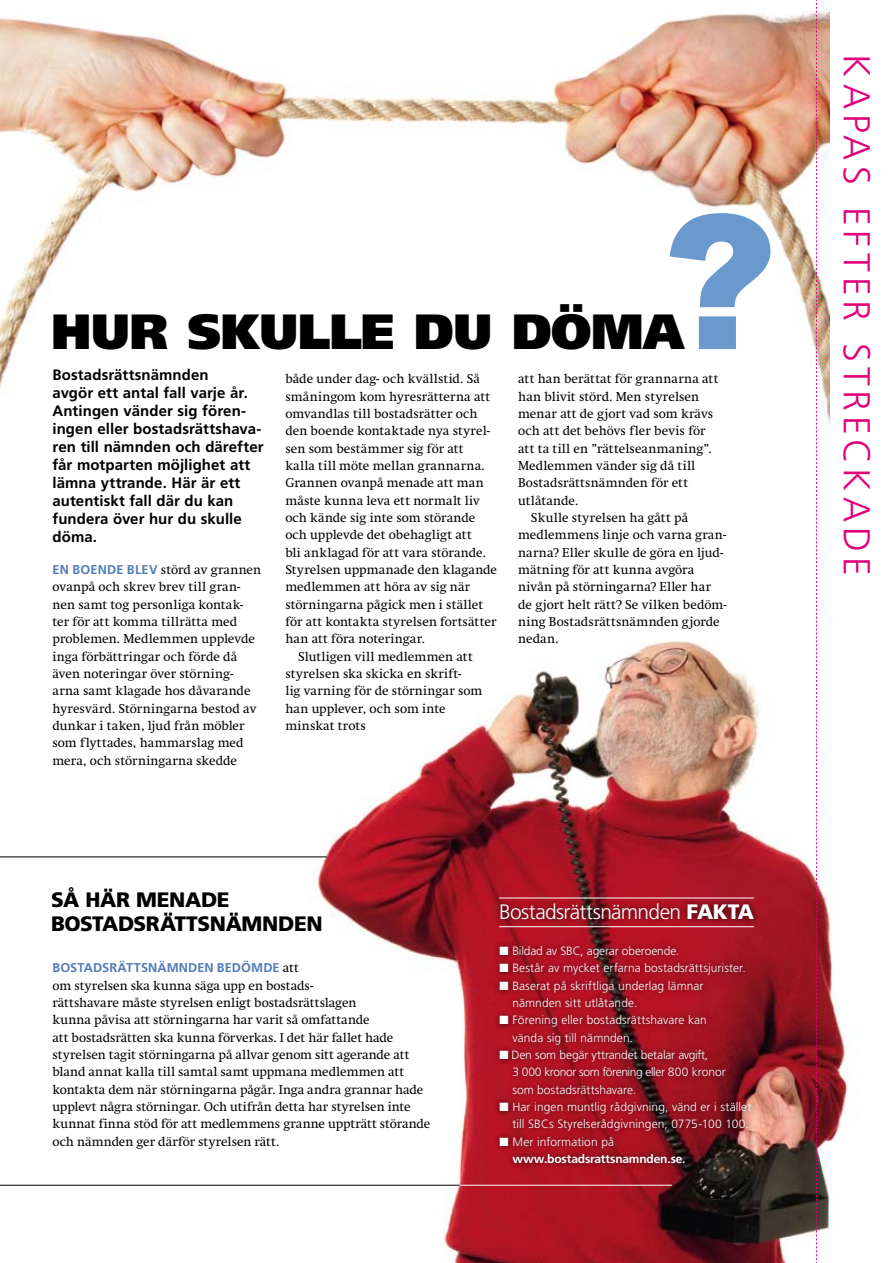
<style>
.page{position:relative;width:893px;height:1263px;background:#fff}
.page>*{position:absolute;margin:0;border:0;box-sizing:border-box;transform-origin:0 0}
.t1{font:900 186.6px "Arial";color:#6a9acd}
.t2{font:900 49.5px "Frutiger";letter-spacing:-.01em;color:#000}
.t3{font:300 37.5px "Frutiger";letter-spacing:.14em;color:#e2007a}
.t4{font:900 20.85px/24.3px "Frutiger";letter-spacing:-.02em;color:#000}
.t5{font:300 20.85px "Frutiger";letter-spacing:-.03em;color:#fff}
.t6{font:700 15px/18px "Frutiger";letter-spacing:.005em;color:#000}
.t7{font:12.75px/17.4px "Swift";letter-spacing:.01em;color:#000}
.t8{font:700 12.75px "Frutiger";letter-spacing:.005em;color:#527cb9}
.t9{font:300 12px/17.4px "Frutiger";letter-spacing:.005em;color:#fff}
.t10{font:700 12px/17.4px "Frutiger";letter-spacing:-.015em;color:#fff}
.t11{font:300 12px "Frutiger";letter-spacing:-.015em;color:#fff}
.s1{font-family:"Frutiger";font-weight:700;color:#527cb9}
.s2{font-family:"Swift";font-weight:400;color:#000}
.s3{font-weight:900}
.s4{font-weight:300}
</style>
<div class="page">
<img style="left:306px;top:558px;width:543px;height:705px">
<img style="left:0;top:0;width:829px;height:444px">
<svg style="left:816px;top:0;width:1px;height:1263px"></svg>
<div style="left:494px;top:897px;width:267px;height:29px;background:#000;opacity:.75"></div>
<div style="left:493px;top:939px;width:264px;height:230px;background:#000;opacity:.75"></div>
<hr style="left:0;top:857px;width:327px;height:1px;background:#000">
<hr style="left:0;top:1185px;width:459px;height:1px;background:#000">
<hr style="left:499px;top:926px;width:255px;height:1px;background:#fff">
<hr style="left:499px;top:898px;width:255px;height:1px;background:#fff">
<hr style="left:460px;top:1185px;width:212px;height:1px;background:#fff">
<h1 class="t1" style="left:663px;top:179px;width:116px">?</h1>
<h2 class="t2" style="left:51px;top:301px;width:635px">HUR SKULLE DU DÖMA</h2>
<p class="t6" style="left:53px;top:366px;width:213px">Bostadsrättsnämnden<br>avgör ett antal fall varje år.<br>Antingen vänder sig fören&shy;ingen eller bostadsrättshava&shy;ren till nämnden och därefter får motparten möjlighet att lämna yttrande. Här är ett autentiskt fall där du kan fundera över hur du skulle döma.</p>
<p class="t7" style="left:53px;top:561px;width:210px"><span class="s1">En bo ende blev</span> störd av grannen ovanpå och skrev brev till gran&shy;nen samt tog personliga kontak&shy;ter för att komma tillrätta med problemen. Medlemmen upplevde inga förbättringar och förde då även noteringar över störning&shy;arna samt klagade hos dåvarande hyresvärd. Störningarna bestod av dunkar i taken, ljud från möbler som flyttades, hammarslag med mera, och störningarna skedde</p>
<p class="t7" style="left:285px;top:370px;width:196px">både under dag- och kvällstid. Så</p>
<p class="t7" style="left:285px;top:388px;width:206px">småningom kom hyresrätterna att</p>
<p class="t7" style="left:285px;top:405px;width:194px">omvandlas till bostadsrätter och</p>
<p class="t7" style="left:285px;top:422px;width:206px">den boende kontaktade nya styrel-</p>
<p class="t7" style="left:285px;top:440px;width:180px">sen som bestämmer sig för att</p>
<p class="t7" style="left:285px;top:457px;width:201px">kalla till möte mellan grannarna.</p>
<p class="t7" style="left:285px;top:474px;width:200px">Grannen ovanpå menade att man</p>
<p class="t7" style="left:285px;top:492px;width:196px">måste kunna leva ett normalt liv</p>
<p class="t7" style="left:285px;top:509px;width:192px">och kände sig inte som störande</p>
<p class="t7" style="left:285px;top:526px;width:188px">och upplevde det obehagligt att</p>
<p class="t7" style="left:285px;top:543px;width:202px">bli anklagad för att vara störande.</p>
<p class="t7" style="left:285px;top:561px;width:213px">Styrelsen uppmanade den klagande</p>
<p class="t7" style="left:285px;top:578px;width:186px">medlemmen att höra av sig när</p>
<p class="t7" style="left:285px;top:595px;width:199px">störningarna pågick men i stället</p>
<p class="t7" style="left:285px;top:613px;width:213px">för att kontakta styrelsen fortsätter</p>
<p class="t7" style="left:285px;top:630px;width:141px">han att föra noteringar.</p>
<p class="t7" style="left:298px;top:647px;width:176px">Slutligen vill medlemmen att</p>
<p class="t7" style="left:285px;top:665px;width:177px">styrelsen ska skicka en skrift-</p>
<p class="t7" style="left:285px;top:682px;width:199px">lig varning för de störningar som</p>
<p class="t7" style="left:285px;top:699px;width:162px">han upplever, och som inte</p>
<p class="t7" style="left:285px;top:717px;width:82px">minskat trots</p>
<p class="t7" style="left:518px;top:370px;width:202px">att han berättat för grannarna att</p>
<p class="t7" style="left:518px;top:388px;width:183px">han blivit störd. Men styrelsen</p>
<p class="t7" style="left:518px;top:405px;width:197px">menar att de gjort vad som krävs</p>
<p class="t7" style="left:518px;top:422px;width:189px">och att det behövs fler bevis för</p>
<p class="t7" style="left:518px;top:440px;width:195px">att ta till en ”rättelseanmaning”.</p>
<p class="t7" style="left:518px;top:457px;width:179px">Medlemmen vänder sig då till</p>
<p class="t7" style="left:518px;top:474px;width:171px">Bostadsrättsnämnden för ett</p>
<p class="t7" style="left:518px;top:492px;width:62px">utlåtande.</p>
<p class="t7" style="left:531px;top:509px;width:159px">Skulle styrelsen ha gått på</p>
<p class="t7" style="left:518px;top:526px;width:210px">medlemmens linje och varna gran-</p>
<p class="t7" style="left:518px;top:543px;width:207px">narna? Eller skulle de göra en ljud-</p>
<p class="t7" style="left:518px;top:561px;width:178px">mätning för att kunna avgöra</p>
<p class="t7" style="left:518px;top:578px;width:194px">nivån på störningarna? Eller har</p>
<p class="t7" style="left:518px;top:595px;width:210px">de gjort helt rätt? Se vilken bedöm-</p>
<p class="t7" style="left:518px;top:613px;width:203px">ning Bostadsrättsnämnden gjorde</p>
<p class="t7" style="left:518px;top:630px;width:42px">nedan.</p>
<h3 class="t4" style="left:51px;top:887px;width:273px">SÅ HÄR MENADE<br>BOSTADSRÄTTSNÄMNDEN</h3>
<p class="t8" style="left:53px;top:960px;width:248px">Bostadsrättsnämn den bedöm de <span class="s2">att</span></p>
<p class="t7" style="left:53px;top:977px;width:379px">om styrelsen ska kunna säga upp en bostads-<br>rättshavare måste styrelsen enligt bostadsrättslagen<br>kunna påvisa att störningarna har varit så omfattande<br>att bostadsrätten ska kunna förverkas. I det här fallet hade styrelsen tagit störningarna på allvar genom sitt agerande att bland annat kalla till samtal samt uppmana medlemmen att kontakta dem när störningarna pågår. Inga andra grannar hade upplevt några störningar. Och utifrån detta har styrelsen inte kunnat finna stöd för att medlemmens granne uppträtt störande och nämnden ger därför styrelsen rätt.</p>
<h3 class="t5" style="left:499px;top:900px;width:202px">Bostadsrättsnämnden <span class="s3">FAKTA</span></h3>
<p class="t11" style="left:500px;top:944px;width:181px">■ Bildad av SBC, agerar oberoende.</p>
<p class="t9" style="left:500px;top:959px;width:248px">■ Består av mycket erfarna bostadsrättsjurister.</p>
<p class="t9" style="left:512px;top:977px;width:193px;text-indent:-13px">■ Baserat på skriftliga underlag lämnar nämnden sitt utlåtande.</p>
<p class="t9" style="left:512px;top:1011px;width:196px;text-indent:-13px">■ Förening eller bostadsrättshavare kan vända sig till nämnden.</p>
<p class="t9" style="left:512px;top:1046px;width:215px;text-indent:-13px">■ Den som begär yttrandet betalar avgift,<br>3 000 kronor som förening eller 800 kronor som bostadsrättshavare.</p>
<p class="t9" style="left:500px;top:1098px;width:253px;text-align:right">■ Har ingen muntlig rådgivning, vänd er i stället till SBCs Styrelserådgivningen, 0775-100 100.</p>
<p class="t10" style="left:512px;top:1133px;width:175px;text-indent:-13px">■ <span class="s4">Mer information på </span>www.bostadsrattsnamnden.se.</p>
<h3 class="t3" style="left:878px;top:54px;width:523px;rotate:90deg">KAPAS EFTER STRECKADE</h3>
</div>
